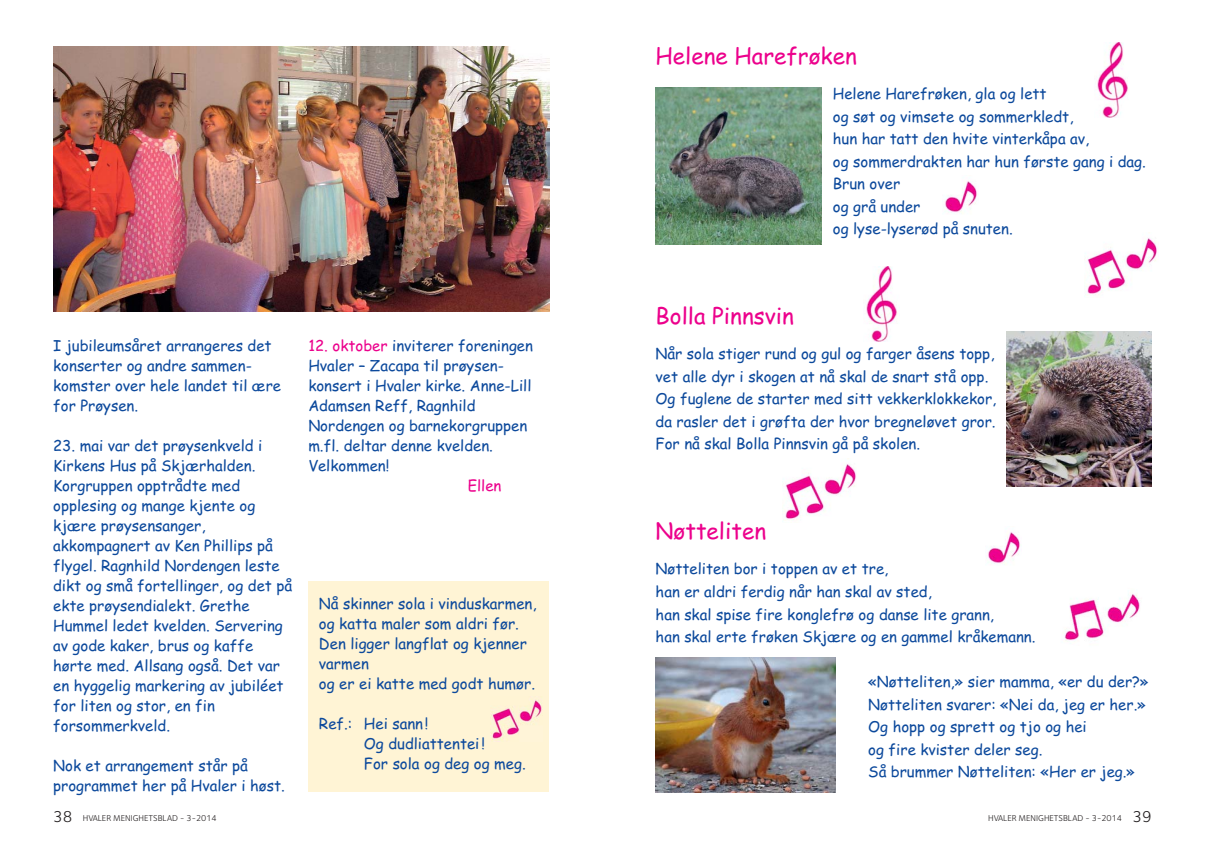
<style>
.page{position:relative;width:1205px;height:851px;background:#fff}
.page>*{position:absolute;margin:0;border:0;box-sizing:border-box;transform-origin:0 0}
.t1{font:22.5px "Comic Sans MS";color:#ec008c}
.t2{font:15px/20px "Comic Sans MS";color:#0c499c}
.t3{font:15px "Comic Sans MS";color:#ec008c}
.t4{font:8.75px "Foundry Sterling";color:#231f20}
.s1{color:#ec008c}
.s2{font-size:16.25px}
</style>
<div class="page">
<img style="left:53px;top:46px;width:496px;height:266px">
<img style="left:656px;top:657px;width:179px;height:135px">
<img style="left:656px;top:88px;width:165px;height:156px">
<img style="left:1006px;top:332px;width:146px;height:154px">
<img style="left:1087px;top:238px;width:70px;height:57px">
<img style="left:866px;top:266px;width:32px;height:75px">
<img style="left:785px;top:458px;width:71px;height:62px">
<img style="left:1064px;top:594px;width:76px;height:50px">
<img style="left:988px;top:532px;width:32px;height:32px">
<img style="left:945px;top:181px;width:32px;height:32px">
<img style="left:1097px;top:43px;width:32px;height:75px">
<div style="left:308px;top:581px;width:241px;height:211px;background:#fff4d5"></div>
<img style="left:491px;top:700px;width:51px;height:40px">
<p class="t2" style="left:53px;top:337px;width:229px">I jubileumsåret arrangeres det konserter og andre sammen - komster over hele landet til ære for Prøysen.</p>
<p class="t2" style="left:53px;top:437px;width:241px">23. mai var det prøysenkveld i<br>Kirkens Hus på Skjærhalden.<br>Korgruppen opptrådte med opplesing og mange kjente og kjære prøysensanger, akkompagnert av Ken Phillips på flygel. Ragnhild Nordengen leste dikt og små fortellinger, og det på ekte prøysendialekt. Grethe<br>Hummel ledet kvelden. Servering av gode kaker, brus og kaffe hørte med. Allsang også. Det var en hyggelig markering av jubiléet for liten og stor, en fin forsommerkveld.</p>
<p class="t2" style="left:53px;top:757px;width:233px">Nok et arrangement står på programmet her på Hvaler i høst.</p>
<p class="t2" style="left:308px;top:337px;width:226px"><span class="s1">12. oktober</span> inviterer foreningen<br>Hvaler – Zacapa til prøysen - konsert i Hvaler kirke. Anne-Lill<br>Adamsen Reff, Ragnhild<br>Nordengen og barnekorgruppen m.fl. deltar denne kvelden.<br>Velkommen!</p>
<p class="t3" style="left:468px;top:479px;width:35px">Ellen</p>
<p class="t2" style="left:319px;top:595px;width:219px">Nå skinner sola i vinduskarmen, og katta maler som aldri før.<br>Den ligger langflat og kjenner varmen<br>og er ei katte med godt humør.</p>
<p class="t2" style="left:364px;top:715px;width:163px;text-indent:-45px">Ref.: Hei sann!<br>Og dudliattentei!<br>For sola og deg og meg.</p>
<h1 class="t1" style="left:656px;top:47px;width:203px">Helene Harefrøken</h1>
<p class="t2" style="left:833px;top:84px;width:315px;line-height:22.5px">Helene Harefrøken, gla og lett<br>og søt og vimsete og sommerkledt,<br>hun har tatt den hvite vinterkåpa av,<br>og sommerdrakten har hun første gang i dag.<br>Brun over<br>og grå under<br>og lyse-lyserød på snuten.</p>
<h1 class="t1" style="left:656px;top:307px;width:140px">Bolla Pinnsvin</h1>
<p class="t2" style="left:656px;top:344px;width:342px;line-height:22.5px">Når sola stiger rund og gul og farger åsens topp, vet alle dyr i skogen at nå skal de snart stå opp.<br>Og fuglene de starter med sitt vekkerklokkekor, da rasler det i grøfta der hvor bregneløvet gror.<br>For nå skal Bolla Pinnsvin gå på skolen.</p>
<h1 class="t1" style="left:656px;top:522px;width:112px">Nøtteliten</h1>
<p class="t2" style="left:656px;top:559px;width:381px;line-height:22.5px">Nøtteliten bor i toppen av et tre,<br>han er aldri ferdig når han skal av sted,<br>han skal spise fire konglefrø og danse lite grann,<br>han skal erte frøken Skjære og en gammel kråkemann.</p>
<p class="t2" style="left:868px;top:672px;width:282px;line-height:22.5px">«Nøtteliten,» sier mamma, «er du der?» Nøtteliten svarer: «Nei da, jeg er her.» Og hopp og sprett og tjo og hei<br>og fire kvister deler seg.<br>Så brummer Nøtteliten: «Her er jeg.»</p>
<p class="t4" style="left:53px;top:814px;width:165px"><span class="s2">38</span> HVALER MENIGHETSBLAD - 3-2014</p>
<p class="t4" style="left:988px;top:814px;width:165px">HVALER MENIGHETSBLAD - 3-2014 <span class="s2">39</span></p>
</div>
